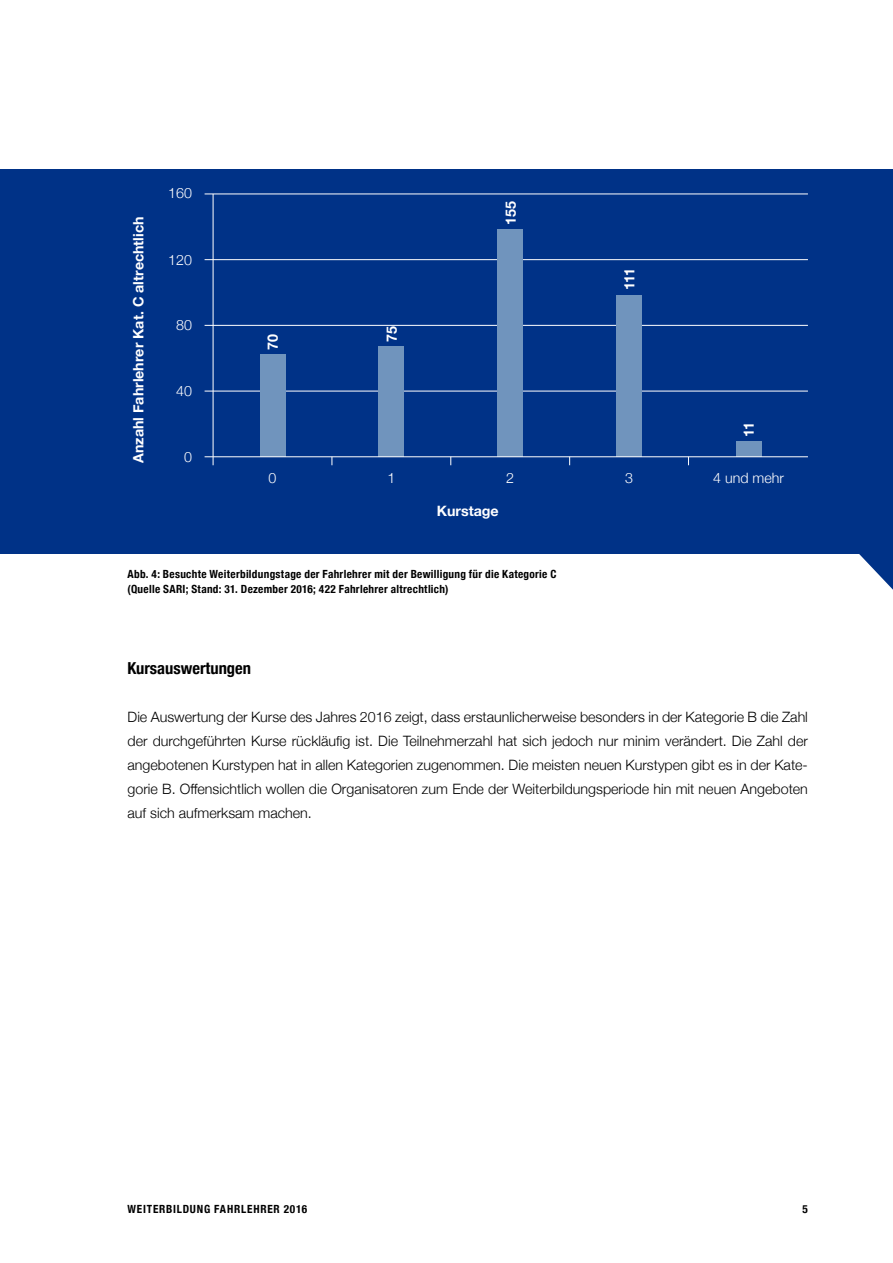
<style>
.page{position:relative;width:893px;height:1263px;background:#fff}
.page>*{position:absolute;margin:0;border:0;box-sizing:border-box;transform-origin:0 0}
.t1{font:700 condensed 16.5px "Helvetica Neue";color:#000}
.t2{font:300 14.25px/24px "Helvetica Neue";color:#000;text-align:justify}
.t3{font:700 14.25px "Helvetica Neue";color:#fff}
.t4{font:300 14.25px "Helvetica Neue";color:#fff}
.t5{font:700 condensed 11.25px/15px "Helvetica Neue";letter-spacing:.03em;color:#000}
.t6{font:700 condensed 11.25px "Helvetica Neue";letter-spacing:.07em;color:#000}
</style>
<div class="page">
<div style="left:0;top:170px;width:893px;height:384px;background:#003287"></div>
<hr style="left:205px;top:325px;width:603px;height:1px;background:#fff">
<hr style="left:205px;top:259px;width:603px;height:1px;background:#fff">
<hr style="left:205px;top:391px;width:603px;height:1px;background:#fff">
<hr style="left:205px;top:194px;width:603px;height:1px;background:#fff">
<hr style="left:213px;top:194px;width:1px;height:263px;background:#fff">
<div style="left:260px;top:354px;width:25px;height:103px;background:#7094bd"></div>
<div style="left:379px;top:346px;width:25px;height:111px;background:#7094bd"></div>
<div style="left:497px;top:229px;width:26px;height:228px;background:#7094bd"></div>
<div style="left:616px;top:295px;width:26px;height:162px;background:#7094bd"></div>
<div style="left:736px;top:441px;width:25px;height:16px;background:#7094bd"></div>
<hr style="left:205px;top:456px;width:603px;height:1px;background:#fff">
<svg style="left:859px;top:554px;width:34px;height:36px"></svg>
<p class="t3" style="left:127px;top:463px;width:248px;rotate:-90deg">Anzahl Fahrlehrer Kat. C altrechtlich</p>
<p class="t4" style="left:168px;top:182px;width:25px">160</p>
<p class="t4" style="left:168px;top:248px;width:25px">120</p>
<p class="t4" style="left:176px;top:314px;width:17px">80</p>
<p class="t4" style="left:176px;top:380px;width:17px">40</p>
<p class="t4" style="left:184px;top:446px;width:9px">0</p>
<p class="t3" style="left:262px;top:350px;width:17px;rotate:-90deg">70</p>
<p class="t4" style="left:269px;top:466px;width:9px">0</p>
<p class="t3" style="left:381px;top:342px;width:17px;rotate:-90deg">75</p>
<p class="t3" style="left:499px;top:225px;width:25px;rotate:-90deg">155</p>
<p class="t4" style="left:387px;top:466px;width:9px">1</p>
<p class="t4" style="left:506px;top:466px;width:9px">2</p>
<p class="t3" style="left:437px;top:500px;width:64px">Kurstage</p>
<p class="t5" style="left:128px;top:565px;width:430px">Abb. 4: Besuchte Weiterbildungstage der Fahrlehrer mit der Bewilligung für die Kategorie C (Quelle SARI; Stand: 31. Dezember 2016; 422 Fahrlehrer altrechtlich)</p>
<p class="t3" style="left:618px;top:290px;width:23px;rotate:-90deg">111</p>
<p class="t4" style="left:625px;top:466px;width:9px">3</p>
<p class="t3" style="left:738px;top:437px;width:16px;rotate:-90deg">11</p>
<p class="t4" style="left:713px;top:466px;width:72px">4 und mehr</p>
<p class="t1" style="left:128px;top:654px;width:125px">Kursauswertungen</p>
<p class="t2" style="left:128px;top:704px;width:682px">Die Auswertung der Kurse des Jahres 2016 zeigt, dass erstaunlicherweise besonders in der Kategorie B die Zahl der durchgeführten Kurse rückläufig ist. Die Teilnehmerzahl hat sich jedoch nur minim verändert. Die Zahl der angebotenen Kurstypen hat in allen Kategorien zugenommen. Die meisten neuen Kurstypen gibt es in der Kate&shy;gorie B. Offensichtlich wollen die Organisatoren zum Ende der Weiterbildungsperiode hin mit neuen Angeboten auf sich aufmerksam machen.</p>
<p class="t6" style="left:128px;top:1199px;width:181px">WEITERBILDUNG FAHRLEHRER 2016</p>
<p class="t5" style="left:802px;top:1200px;width:7px">5</p>
</div>
